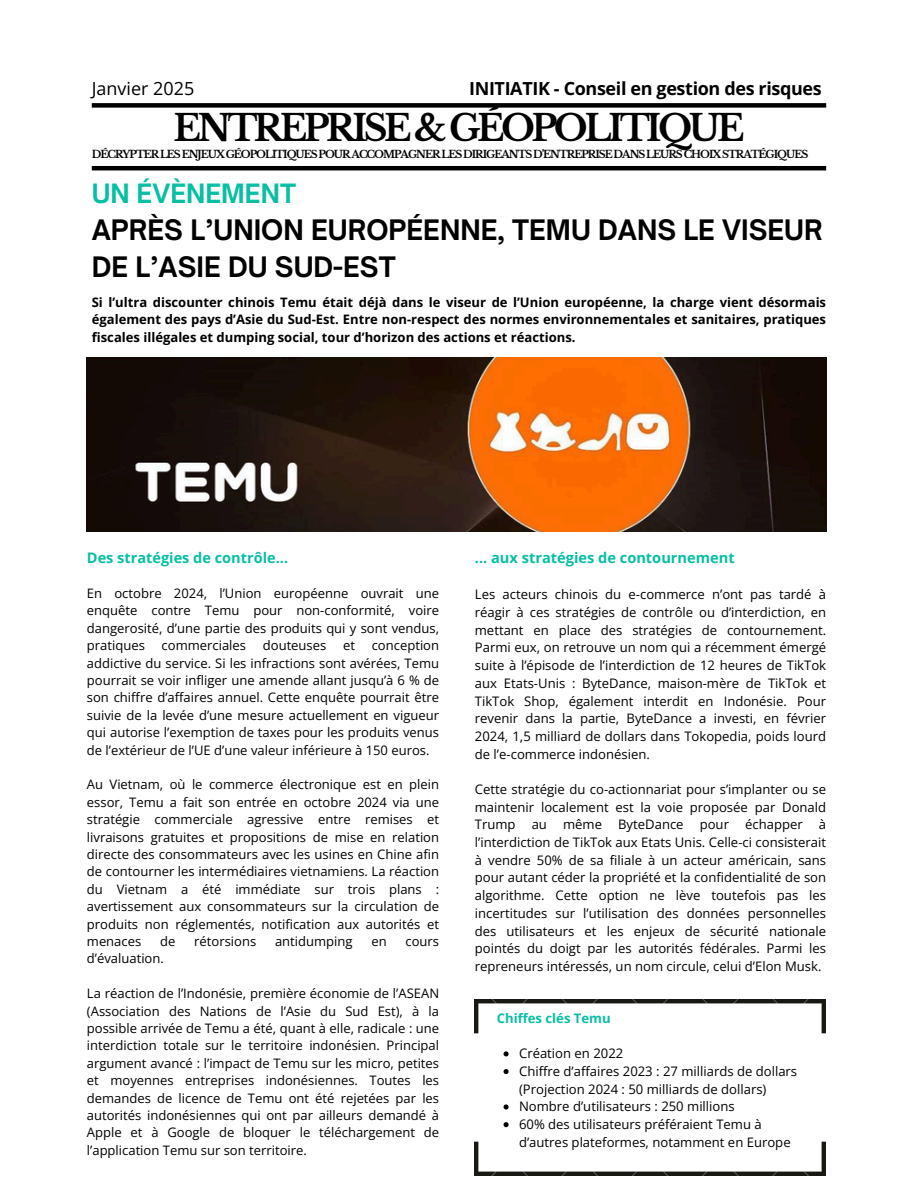
<style>
.page{position:relative;width:918px;height:1188px;background:#fff}
.page>*{position:absolute;margin:0;border:0;box-sizing:border-box;transform-origin:0 0}
.t1{font:700 36px "Libre Baskerville";letter-spacing:-.095em;color:#000}
.t2{font:700 27px/37.2px "Open Sauce One";color:#000}
.t3{font:700 25.5px "Open Sauce One";color:#08bfa3}
.t4{font:700 18px "Open Sans";letter-spacing:-.02em;color:#000}
.t5{font:18px "Open Sans";color:#000}
.t6{font:700 14.55px "Open Sans";color:#08bfa3}
.t7{font:13.05px/17.4px "Open Sans";color:#000;text-align:justify}
.t8{font:700 13.05px/17.4px "Open Sans";color:#000;text-align:justify}
.t9{font:700 13.05px "Open Sans";color:#08bfa3}
.t10{font:700 10.5px "Libre Baskerville";letter-spacing:-.095em;color:#000}
</style>
<div class="page">
<div style="left:92px;top:103px;width:734px;height:5px;background:#000"></div>
<hr style="left:92px;top:166px;width:734px;height:4px;background:#000">
<img style="left:87px;top:357px;width:739px;height:174px">
<img style="left:475px;top:1000px;width:351px;height:175px">
<svg style="left:504px;top:1051px;width:5px;height:5px"></svg>
<svg style="left:504px;top:1069px;width:5px;height:5px"></svg>
<svg style="left:504px;top:1104px;width:5px;height:6px"></svg>
<svg style="left:504px;top:1122px;width:5px;height:5px"></svg>
<h6 class="t5" style="left:92px;top:76px;width:104px">Janvier 2025</h6>
<p class="t4" style="left:469px;top:76px;width:354px">INITIATIK - Conseil en gestion des risques</p>
<h4 class="t1" style="left:173px;top:106px;width:573px">ENTREPRISE &amp; GÉOPOLITIQUE</h4>
<h3 class="t3" style="left:92px;top:177px;width:206px">UN ÉVÈNEMENT</h3>
<h3 class="t2" style="left:92px;top:211px;width:732px">APRÈS L’UNION EUROPÉENNE, TEMU DANS LE VISEUR<br>DE L’ASIE DU SUD-EST</h3>
<p class="t8" style="left:92px;top:293px;width:736px">Si l’ultra discounter chinois Temu était déjà dans le viseur de l’Union européenne, la charge vient désormais également des pays d’Asie du Sud-Est. Entre non-respect des normes environnementales et sanitaires, pratiques fiscales illégales et dumping social, tour d’horizon des actions et réactions.</p>
<h5 class="t10" style="left:92px;top:148px;width:718px">DÉCRYPTER LES ENJEUX GÉOPOLITIQUES POUR ACCOMPAGNER LES DIRIGEANTS D’ENTREPRISE DANS LEURS CHOIX STRATÉGIQUES</h5>
<h1 class="t6" style="left:87px;top:548px;width:203px">Des stratégies de contrôle...</h1>
<p class="t7" style="left:87px;top:584px;width:354px">En octobre 2024, l’Union européenne ouvrait une enquête contre Temu pour non-conformité, voire dangerosité, d’une partie des produits qui y sont vendus, pratiques</p>
<p class="t7" style="left:162px;top:636px;width:86px">commerciales</p>
<p class="t7" style="left:263px;top:636px;width:65px">douteuses</p>
<p class="t7" style="left:343px;top:636px;width:13px">et</p>
<p class="t7" style="left:87px;top:636px;width:354px;text-indent:285px">conception addictive du service. Si les infractions sont avérées, Temu pourrait se voir infliger une amende allant jusqu’à 6 % de son chiffre d’affaires annuel. Cette enquête pourrait être suivie de la levée d’une mesure actuellement en vigueur qui autorise l’exemption de taxes pour les produits venus de l’extérieur de l’UE d’une valeur inférieure à 150 euros.</p>
<p class="t7" style="left:87px;top:776px;width:354px">Au Vietnam, où le commerce électronique est en plein essor, Temu a fait son entrée en octobre 2024 via une stratégie commerciale agressive entre remises et livraisons gratuites et propositions de mise en relation directe des consommateurs avec les usines en Chine afin de contourner les intermédiaires vietnamiens. La réaction du Vietnam a été immédiate sur trois plans : avertissement aux consommateurs sur la circulation de produits non réglementés, notification aux autorités et menaces</p>
<p class="t7" style="left:160px;top:932px;width:17px">de</p>
<p class="t7" style="left:194px;top:932px;width:64px">rétorsions</p>
<p class="t7" style="left:275px;top:932px;width:79px">antidumping</p>
<p class="t7" style="left:371px;top:932px;width:17px">en</p>
<p class="t7" style="left:406px;top:932px;width:35px">cours</p>
<p class="t7" style="left:87px;top:950px;width:78px">d’évaluation.</p>
<h2 class="t7" style="left:87px;top:984px;width:354px">La réaction de l’Indonésie, première économie de l’ASEAN (Association des Nations de l’Asie du Sud Est), à la possible arrivée de Temu a été, quant à elle, radicale : une interdiction totale sur le territoire indonésien. Principal argument avancé : l’impact de Temu sur les micro, petites et moyennes entreprises indonésiennes. Toutes les demandes de licence de Temu ont été rejetées par les autorités indonésiennes qui ont par ailleurs demandé à Apple et à Google de bloquer le téléchargement de l’application Temu sur son territoire.</h2>
<p class="t6" style="left:475px;top:548px;width:261px">... aux stratégies de contournement</p>
<p class="t7" style="left:475px;top:585px;width:353px">Les acteurs chinois du e-commerce n’ont pas tardé à réagir à ces stratégies de contrôle ou d’interdiction, en mettant en place des stratégies de contournement.<br>Parmi eux, on retrouve un nom qui a récemment émergé suite à l’épisode de l’interdiction de 12 heures de TikTok aux Etats-Unis : ByteDance, maison-mère de TikTok et TikTok Shop, également interdit en Indonésie. Pour revenir dans la partie, ByteDance a investi, en février 2024, 1,5 milliard de dollars dans Tokopedia, poids lourd de l’e-commerce indonésien.</p>
<p class="t7" style="left:475px;top:780px;width:353px">Cette stratégie du co-actionnariat pour s’implanter ou se maintenir localement est la voie proposée par Donald Trump au même ByteDance pour échapper à l’interdiction de TikTok aux Etats Unis. Celle-ci consisterait à vendre 50% de sa filiale à un acteur américain, sans pour autant céder la propriété et la confidentialité de son algorithme. Cette option ne lève toutefois pas les incertitudes sur l’utilisation des données personnelles des utilisateurs et les enjeux de sécurité nationale pointés du doigt par les autorités fédérales. Parmi les repreneurs intéressés, un nom circule, celui d’Elon Musk.</p>
<h5 class="t9" style="left:497px;top:1009px;width:115px">Chiffes clés Temu</h5>
<p class="t7" style="left:519px;top:1044px;width:106px">Création en 2022</p>
<p class="t7" style="left:519px;top:1062px;width:280px">Chiffre d’affaires 2023 : 27 milliards de dollars (Projection 2024 : 50 milliards de dollars)</p>
<p class="t7" style="left:519px;top:1097px;width:217px">Nombre d’utilisateurs : 250 millions</p>
<h6 class="t7" style="left:519px;top:1115px;width:273px">60% des utilisateurs préféraient Temu à d’autres plateformes, notamment en Europe</h6>
</div>
